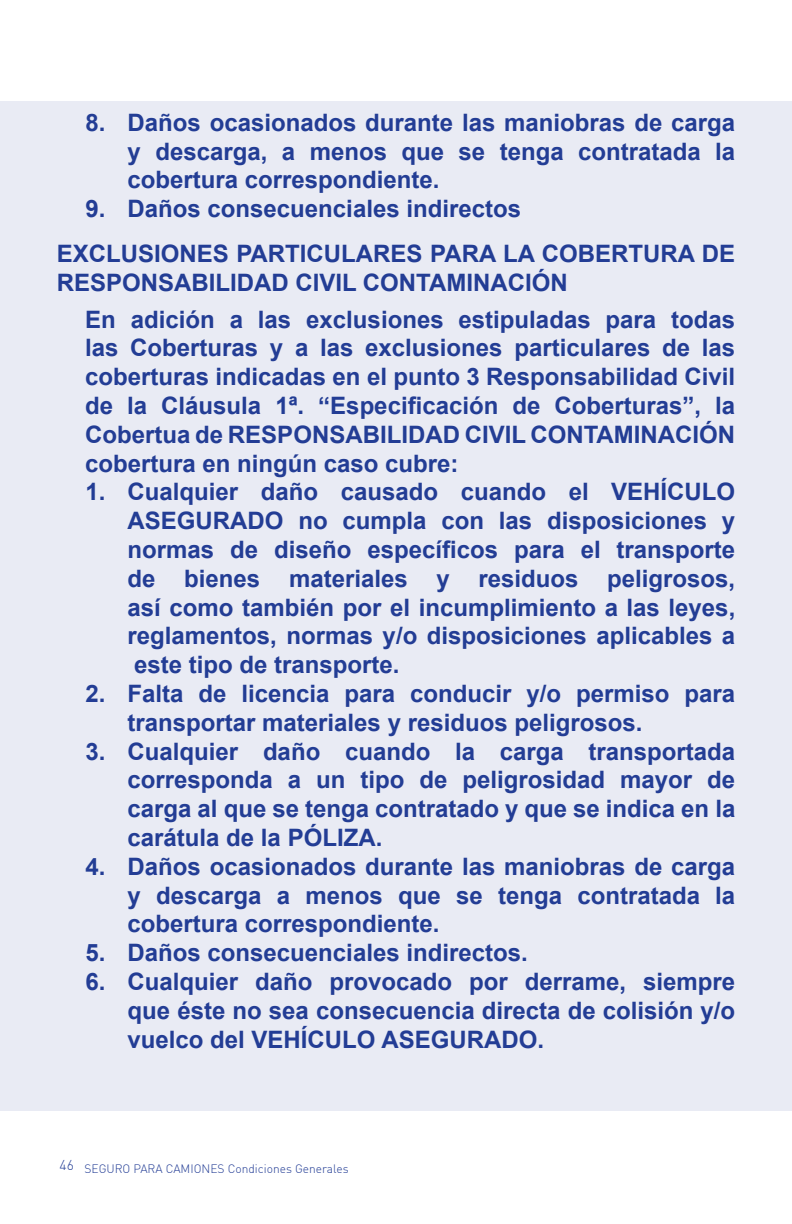
<style>
.page{position:relative;width:792px;height:1224px;background:#fff}
.page>*{position:absolute;margin:0;border:0;box-sizing:border-box;transform-origin:0 0}
.List_Paragraph{font:700 24px/28.8px "Arial";color:#233d95;text-align:justify}
.Heading_3{font:700 24px/28.8px "Arial";color:#233d95}
.t1{font:300 12px "DIN Offc";color:#233d95}
</style>
<div class="page">
<div style="left:0;top:101px;width:792px;height:1010px;background:#e9ebf4"></div>
<p class="List_Paragraph" style="left:128px;top:109px;width:609px;text-indent:-42px">8. Daños ocasionados durante las maniobras de carga y descarga, a menos que se tenga contratada la cobertura correspondiente.</p>
<p class="List_Paragraph" style="left:86px;top:195px;width:437px">9. Daños consecuenciales indirectos</p>
<p class="Heading_3" style="left:57px;top:240px;width:680px">EXCLUSIONES PARTICULARES PARA LA COBERTURA DE<br>RESPONSABILIDAD CIVIL CONTAMINACIÓN</p>
<p class="List_Paragraph" style="left:85px;top:306px;width:652px">En adición a las exclusiones estipuladas para todas las Coberturas y a las exclusiones particulares de las coberturas indicadas en el punto 3 Responsabilidad Civil de la Cláusula 1ª. “Especificación de Coberturas”, la Cobertua de RESPONSABILIDAD CIVIL CONTAMINACIÓN cobertura en ningún caso cubre:</p>
<p class="List_Paragraph" style="left:128px;top:478px;width:609px;text-indent:-42px">1. Cualquier daño causado cuando el VEHÍCULO ASEGURADO no cumpla con las disposiciones y normas de diseño específicos para el transporte de bienes materiales y residuos peligrosos, así como también por el incumplimiento a las leyes, reglamentos, normas y/o disposiciones aplicables a este tipo de transporte.</p>
<p class="List_Paragraph" style="left:128px;top:680px;width:609px;text-indent:-42px">2. Falta de licencia para conducir y/o permiso para transportar materiales y residuos peligrosos.</p>
<p class="List_Paragraph" style="left:128px;top:738px;width:609px;text-indent:-42px">3. Cualquier daño cuando la carga transportada corresponda a un tipo de peligrosidad mayor de carga al que se tenga contratado y que se indica en la carátula de la PÓLIZA.</p>
<p class="List_Paragraph" style="left:128px;top:853px;width:609px;text-indent:-42px">4. Daños ocasionados durante las maniobras de carga y descarga a menos que se tenga contratada la cobertura correspondiente.</p>
<p class="List_Paragraph" style="left:86px;top:939px;width:444px">5. Daños consecuenciales indirectos.</p>
<p class="List_Paragraph" style="left:128px;top:968px;width:609px;text-indent:-42px">6. Cualquier daño provocado por derrame, siempre que éste no sea consecuencia directa de colisión y/o vuelco del VEHÍCULO ASEGURADO.</p>
<p class="t1" style="left:59px;top:1161px;width:291px"><sup>46</sup> SEGURO PARA CAMIONES Condiciones Generales</p>
</div>
